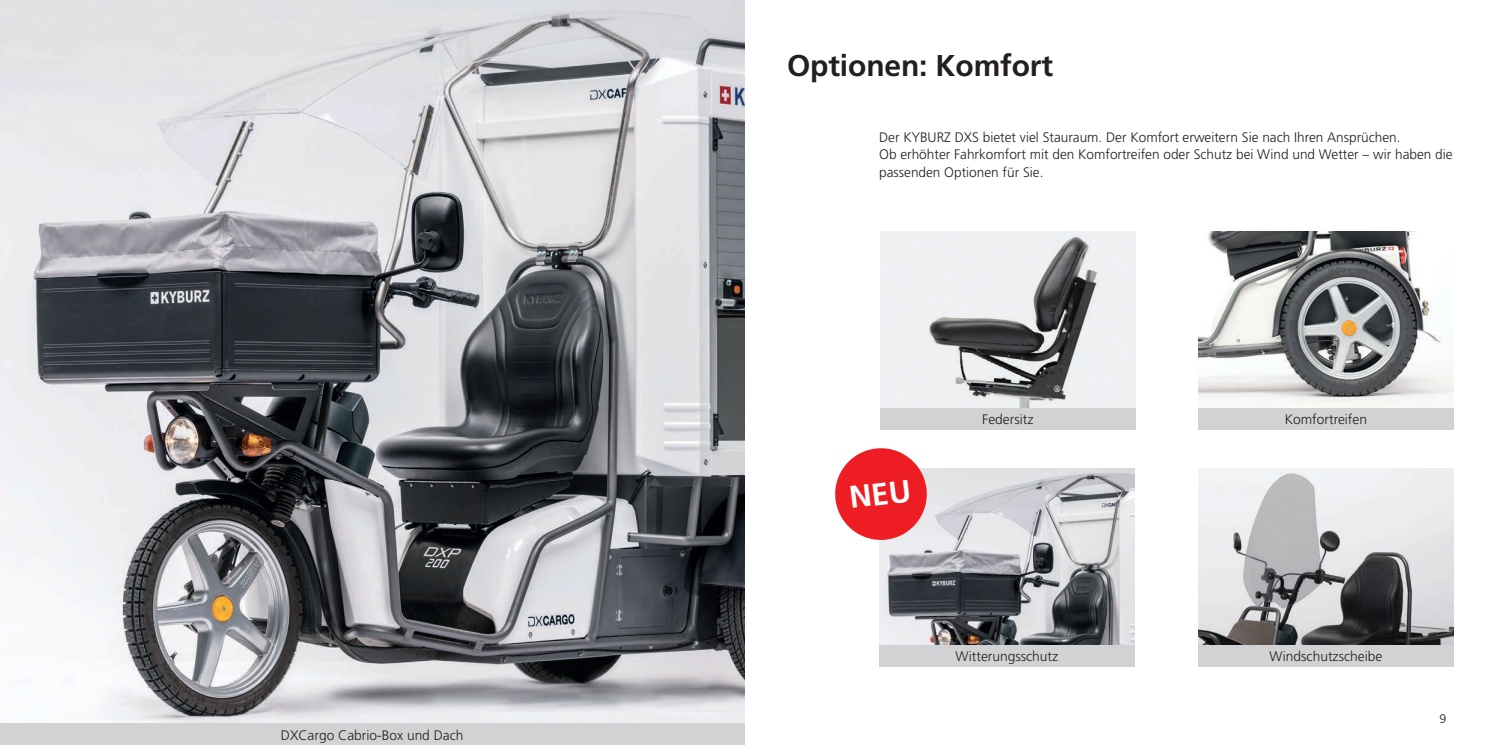
<style>
.page{position:relative;width:1489px;height:745px;background:#fff}
.page>*{position:absolute;margin:0;border:0;box-sizing:border-box;transform-origin:0 0}
.t1{font:700 30px "Frutiger";letter-spacing:-.005em;color:#231f20}
.t2{font:300 13.75px/17.5px "Frutiger";color:#231f20}
.t3{font:300 12.5px "Frutiger";color:#231f20}
</style>
<div class="page">
<img style="left:0;top:0;width:744px;height:723px">
<img style="left:880px;top:231px;width:255px;height:177px">
<img style="left:1198px;top:231px;width:255px;height:176px">
<img style="left:879px;top:468px;width:255px;height:177px">
<img style="left:1198px;top:468px;width:255px;height:177px">
<div style="left:880px;top:408px;width:255px;height:21px;background:#d1d2d4"></div>
<div style="left:0;top:723px;width:744px;height:21px;background:#d1d2d4"></div>
<div style="left:1198px;top:407px;width:255px;height:22px;background:#d1d2d4"></div>
<div style="left:879px;top:645px;width:255px;height:21px;background:#d1d2d4"></div>
<div style="left:1198px;top:645px;width:255px;height:21px;background:#d1d2d4"></div>
<svg style="left:835px;top:448px;width:94px;height:94px"></svg>
<p class="t2" style="left:281px;top:725px;width:184px">DXCargo Cabrio-Box und Dach</p>
<h1 class="t1" style="left:787px;top:48px;width:267px">Optionen: Komfort</h1>
<p class="t2" style="left:879px;top:128px;width:575px">Der KYBURZ DXS bietet viel Stauraum. Der Komfort erweitern Sie nach Ihren Ansprüchen.<br>Ob erhöhter Fahrkomfort mit den Komfortreifen oder Schutz bei Wind und Wetter – wir haben die passenden Optionen für Sie.</p>
<p class="t2" style="left:982px;top:410px;width:53px">Federsitz</p>
<p class="t2" style="left:1284px;top:410px;width:84px">Komfortreifen</p>
<p class="t2" style="left:955px;top:647px;width:104px">Witterungsschutz</p>
<p class="t2" style="left:1269px;top:647px;width:114px">Windschutzscheibe</p>
<p class="t3" style="left:1439px;top:711px;width:8px">9</p>
</div>
